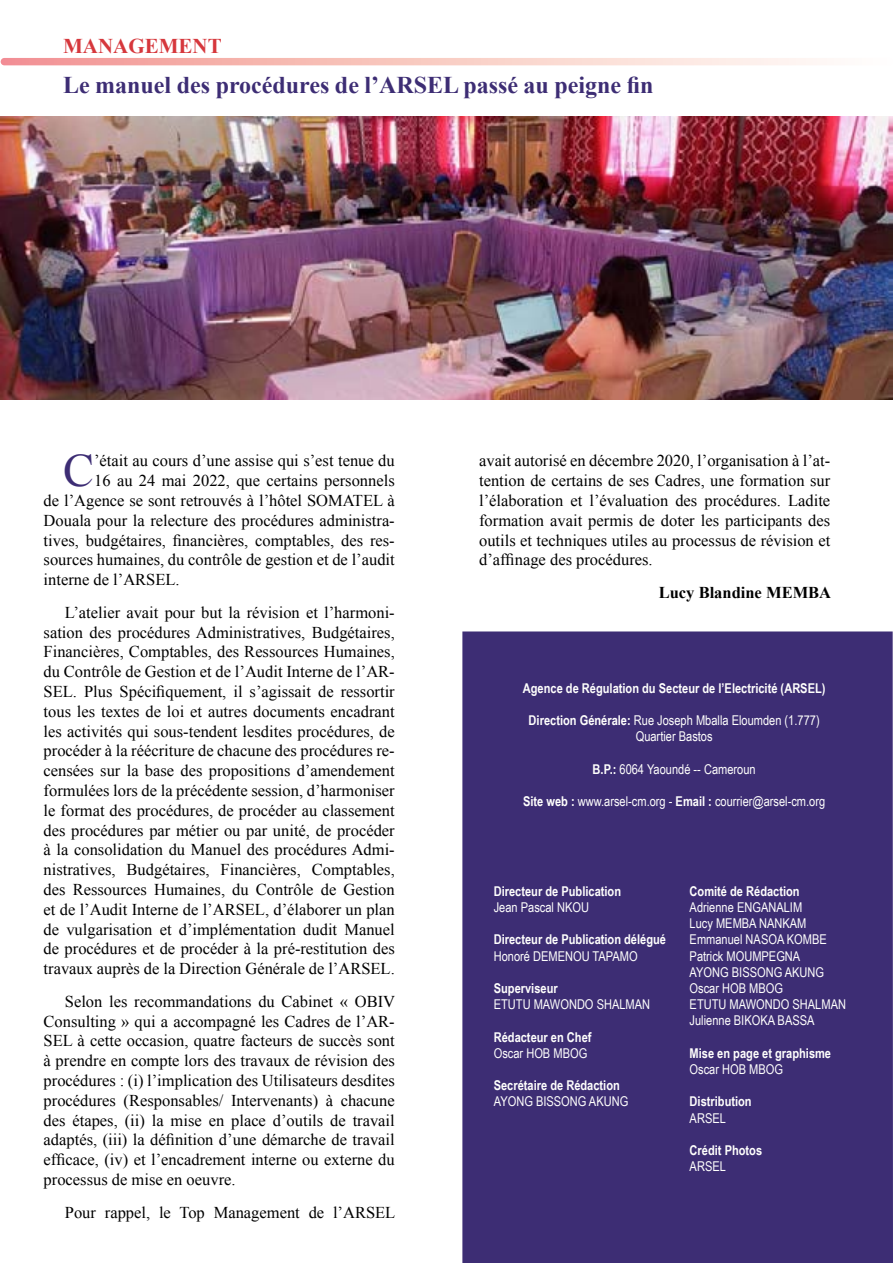
<style>
.page{position:relative;width:893px;height:1263px;background:#fff}
.page>*{position:absolute;margin:0;border:0;box-sizing:border-box;transform-origin:0 0}
.t1{font:46.35px "Times New Roman";color:#3d2d74}
.t2{font:700 24px "Times New Roman";color:#3d2d74}
.t3{font:700 21px "Times New Roman";color:#d6373c}
.t4{font:16.5px/19.8px "Times New Roman";color:#000;text-align:justify}
.t5{font:700 16.5px "Times New Roman";color:#000}
.t6{font:13.5px/16.2px "Arial Narrow";color:#fffffd}
.t7{font:700 13.5px "Arial Narrow";color:#fffffd}
.s1{font-weight:700}
</style>
<div class="page">
<div style="left:462px;top:631px;width:431px;height:632px;background:#3d2d74"></div>
<svg style="left:1px;top:58px;width:892px;height:7px;background:#f8cbc5"></svg>
<img style="left:1px;top:117px;width:892px;height:283px">
<p class="t3" style="left:63px;top:32px;width:160px">MANAGEMENT</p>
<h2 class="t2" style="left:63px;top:68px;width:592px">Le manuel des procédures de l’ARSEL passé au peigne fin</h2>
<h1 class="t1" style="left:63px;top:440px;width:32px">C</h1>
<p class="t4" style="left:94px;top:451px;width:302px">’était au cours d’une assise qui s’est tenue du</p>
<p class="t4" style="left:94px;top:471px;width:302px">16 au 24 mai 2022, que certains personnels</p>
<p class="t4" style="left:44px;top:490px;width:353px">de l’Agence se sont retrouvés à l’hôtel SOMATEL à</p>
<p class="t4" style="left:44px;top:510px;width:353px">Douala pour la relecture des procédures administra-</p>
<p class="t4" style="left:44px;top:530px;width:353px">tives, budgétaires, financières, comptables, des res-</p>
<p class="t4" style="left:44px;top:550px;width:353px">sources humaines, du contrôle de gestion et de l’audit</p>
<p class="t4" style="left:44px;top:570px;width:138px">interne de l’ARSEL.</p>
<p class="t4" style="left:44px;top:602px;width:353px;text-indent:21px">L’atelier avait pour but la révision et l’harmoni&shy;sation des procédures Administratives, Budgétaires, Financières, Comptables, des Ressources Humaines, du Contrôle de Gestion et de l’Audit Interne de l’AR-SEL. Plus Spécifiquement, il s’agissait de ressortir tous les textes de loi et autres documents encadrant les activités qui sous-tendent lesdites procédures, de procéder à la réécriture de chacune des procédures re&shy;censées sur la base des propositions d’amendement formulées lors de la précédente session, d’harmoniser le format des procédures, de procéder au classement des procédures par métier ou par unité, de procéder à la consolidation du Manuel des procédures Admi&shy;nistratives, Budgétaires, Financières, Comptables, des Ressources Humaines, du Contrôle de Gestion et de l’Audit Interne de l’ARSEL, d’élaborer un plan de vulgarisation et d’implémentation dudit Manuel de procédures et de procéder à la pré-restitution des travaux auprès de la Direction Générale de l’ARSEL.</p>
<p class="t4" style="left:44px;top:991px;width:353px;text-indent:21px">Selon les recommandations du Cabinet « OBIV Consulting » qui a accompagné les Cadres de l’AR-SEL à cette occasion, quatre facteurs de succès sont à prendre en compte lors des travaux de révision des procédures : (i) l’implication des Utilisateurs desdites procédures (Responsables/ Intervenants) à chacune des étapes, (ii) la mise en place d’outils de travail adaptés, (iii) la définition d’une démarche de travail efficace, (iv) et l’encadrement interne ou externe du processus de mise en oeuvre.</p>
<p class="t4" style="left:65px;top:1202px;width:332px">Pour rappel, le Top Management de l’ARSEL</p>
<p class="t4" style="left:479px;top:451px;width:353px">avait autorisé en décembre 2020, l’organisation à l’at&shy;tention de certains de ses Cadres, une formation sur l’élaboration et l’évaluation des procédures. Ladite formation avait permis de doter les participants des outils et techniques utiles au processus de révision et d’affinage des procédures.</p>
<p class="t5" style="left:659px;top:581px;width:174px">Lucy Blandine MEMBA</p>
<p class="t7" style="left:523px;top:678px;width:304px">Agence de Régulation du Secteur de l’Electricité (ARSEL)</p>
<p class="t6" style="left:529px;top:712px;width:293px;text-align:center"><span class="s1">Direction Générale:</span> Rue Joseph Mballa Eloumden (1.777)<br>Quartier Bastos</p>
<p class="t6" style="left:593px;top:760px;width:165px"><span class="s1">B.P.:</span> 6064 Yaoundé -- Cameroun</p>
<p class="t6" style="left:523px;top:793px;width:304px"><span class="s1">Site web :</span> www.arsel-cm.org - <span class="s1">Email :</span> courrier@arsel-cm.org</p>
<p class="t7" style="left:494px;top:881px;width:129px">Directeur de Publication</p>
<p class="t6" style="left:494px;top:898px;width:97px">Jean Pascal NKOU</p>
<p class="t7" style="left:494px;top:929px;width:174px">Directeur de Publication délégué</p>
<p class="t6" style="left:494px;top:947px;width:145px">Honoré DEMENOU TAPAMO</p>
<p class="t7" style="left:494px;top:978px;width:65px">Superviseur</p>
<p class="t6" style="left:494px;top:996px;width:158px">ETUTU MAWONDO SHALMAN</p>
<p class="t7" style="left:494px;top:1026px;width:99px">Rédacteur en Chef</p>
<p class="t6" style="left:494px;top:1044px;width:95px">Oscar HOB MBOG</p>
<p class="t7" style="left:494px;top:1075px;width:128px">Secrétaire de Rédaction</p>
<p class="t6" style="left:494px;top:1093px;width:136px">AYONG BISSONG AKUNG</p>
<p class="t7" style="left:690px;top:881px;width:112px">Comité de Rédaction</p>
<p class="t6" style="left:690px;top:898px;width:158px">Adrienne ENGANALIM<br>Lucy MEMBA NANKAM<br>Emmanuel NASOA KOMBE<br>Patrick MOUMPEGNA<br>AYONG BISSONG AKUNG<br>Oscar HOB MBOG<br>ETUTU MAWONDO SHALMAN<br>Julienne BIKOKA BASSA</p>
<p class="t7" style="left:690px;top:1043px;width:143px">Mise en page et graphisme</p>
<p class="t6" style="left:690px;top:1060px;width:95px">Oscar HOB MBOG</p>
<p class="t7" style="left:690px;top:1091px;width:64px">Distribution</p>
<p class="t6" style="left:690px;top:1109px;width:38px">ARSEL</p>
<p class="t7" style="left:690px;top:1140px;width:74px">Crédit Photos</p>
<p class="t6" style="left:690px;top:1158px;width:38px">ARSEL</p>
</div>
